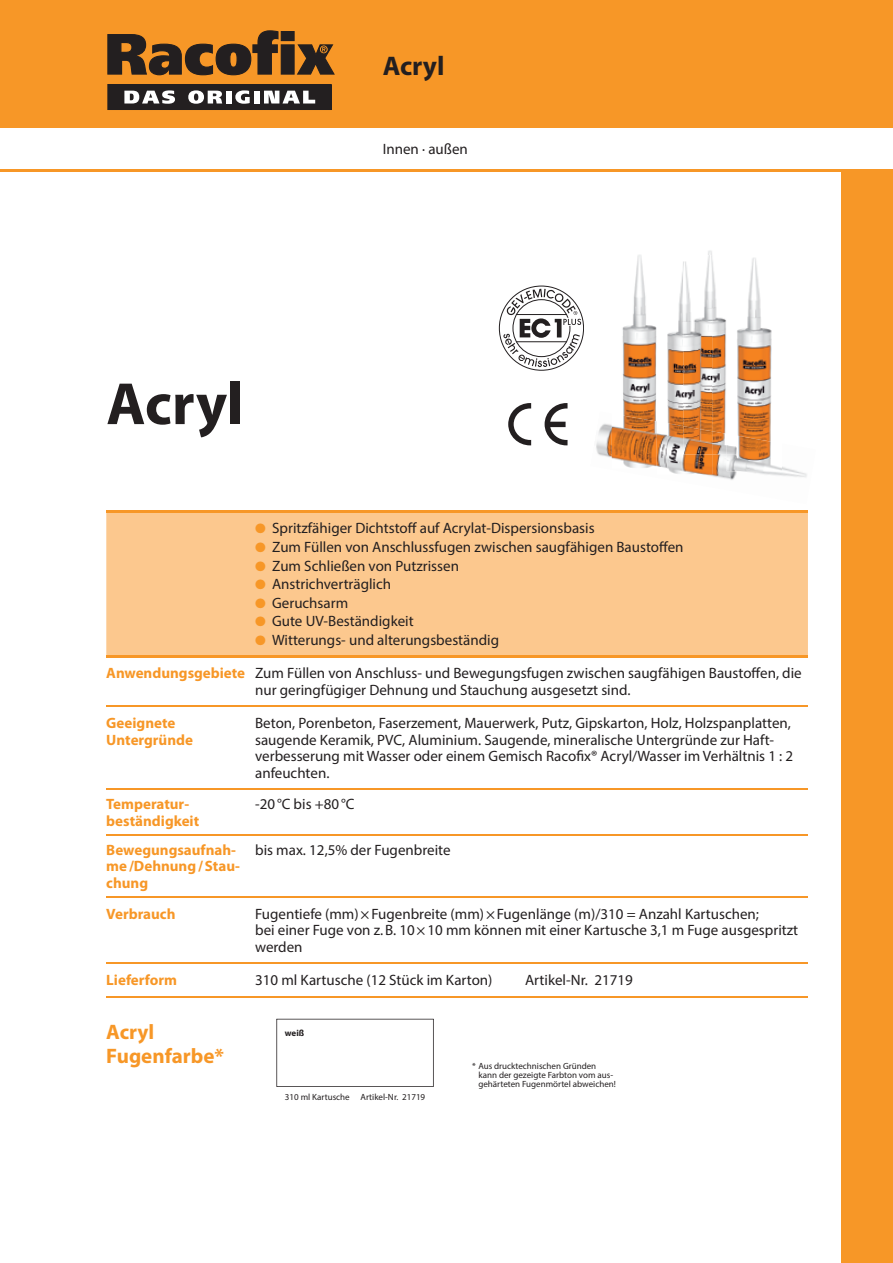
<style>
.page{position:relative;width:893px;height:1263px;background:#fff}
.page>*{position:absolute;margin:0;border:0;box-sizing:border-box;transform-origin:0 0}
.t1{font:700 60px "Myriad Pro";color:#231f20}
.t2{font:700 27px "Myriad Pro";color:#231f20}
.t3{font:700 21px "Myriad Pro";color:#f79727}
.t4{font:15px/16.5px "Myriad Pro";color:#231f20}
.t5{font:700 15px/16.5px "Myriad Pro";color:#f79727}
.t6{font:9px/9px "Myriad Pro";color:#231f20}
.t7{font:700 9px "Myriad Pro";color:#231f20}
.s1{color:#f79727}
.s2{font-weight:700;color:#f79727}
</style>
<div class="page">
<div style="left:0;top:0;width:893px;height:128px;background:#f79727"></div>
<svg style="left:107px;top:84px;width:225px;height:26px;background:#575455"></svg>
<svg style="left:107px;top:30px;width:228px;height:45px"></svg>
<div style="left:842px;top:170px;width:51px;height:1093px;background:#f79727"></div>
<hr style="left:0;top:169px;width:893px;height:2px;background:#f79727">
<div style="left:106px;top:512px;width:702px;height:143px;background:#fcc88e"></div>
<hr style="left:106px;top:706px;width:149px;height:1px;background:#f79727">
<hr style="left:255px;top:706px;width:553px;height:1px;background:#f79727">
<hr style="left:106px;top:788px;width:149px;height:2px;background:#f79727">
<hr style="left:255px;top:788px;width:553px;height:2px;background:#f79727">
<hr style="left:106px;top:834px;width:149px;height:2px;background:#f79727">
<hr style="left:255px;top:834px;width:553px;height:2px;background:#f79727">
<hr style="left:106px;top:896px;width:149px;height:2px;background:#f79727">
<hr style="left:255px;top:896px;width:553px;height:2px;background:#f79727">
<hr style="left:106px;top:963px;width:149px;height:1px;background:#f79727">
<hr style="left:255px;top:963px;width:553px;height:1px;background:#f79727">
<hr style="left:106px;top:510px;width:149px;height:2px;background:#f79727">
<hr style="left:255px;top:510px;width:553px;height:2px;background:#f79727">
<hr style="left:106px;top:655px;width:149px;height:3px;background:#f79727">
<hr style="left:255px;top:655px;width:553px;height:3px;background:#f79727">
<hr style="left:106px;top:996px;width:149px;height:1px;background:#f79727">
<hr style="left:255px;top:996px;width:553px;height:1px;background:#f79727">
<img style="left:622px;top:255px;width:35px;height:156px">
<img style="left:708px;top:250px;width:18px;height:161px">
<img style="left:737px;top:258px;width:35px;height:153px">
<img style="left:667px;top:271px;width:16px;height:140px">
<img style="left:683px;top:255px;width:29px;height:156px">
<img style="left:596px;top:411px;width:211px;height:69px">
<img style="left:612px;top:414px;width:45px;height:54px">
<img style="left:712px;top:431px;width:15px;height:23px">
<img style="left:727px;top:435px;width:55px;height:36px">
<img style="left:657px;top:423px;width:55px;height:52px">
<img style="left:657px;top:421px;width:10px;height:47px">
<img style="left:683px;top:426px;width:29px;height:28px">
<svg style="left:276px;top:1019px;width:158px;height:68px"></svg>
<svg style="left:499px;top:286px;width:85px;height:84px"></svg>
<svg style="left:503px;top:289px;width:78px;height:78px"></svg>
<svg style="left:508px;top:403px;width:23px;height:42px"></svg>
<svg style="left:545px;top:403px;width:22px;height:42px"></svg>
<h2 class="t2" style="left:383px;top:48px;width:63px">Acryl</h2>
<h1 class="t1" style="left:106px;top:365px;width:139px">Acryl</h1>
<p class="t4" style="left:383px;top:140px;width:87px">Innen · außen</p>
<p class="t4" style="left:255px;top:520px;width:341px"><span class="s1">●</span> Spritzfähiger Dichtstoff auf Acrylat-Dispersionsbasis</p>
<p class="t4" style="left:255px;top:538px;width:430px"><span class="s1">●</span> Zum Füllen von Anschlussfugen zwischen saugfähigen Baustoffen</p>
<p class="t4" style="left:255px;top:557px;width:205px"><span class="s1">●</span> Zum Schließen von Putzrissen</p>
<p class="t4" style="left:255px;top:576px;width:138px"><span class="s1">●</span> Anstrichverträglich</p>
<p class="t4" style="left:255px;top:594px;width:95px"><span class="s1">●</span> Geruchsarm</p>
<p class="t4" style="left:255px;top:613px;width:160px"><span class="s1">●</span> Gute UV-Beständigkeit</p>
<p class="t4" style="left:255px;top:631px;width:246px"><span class="s1">●</span> Witterungs- und alterungsbeständig</p>
<p class="t4" style="left:255px;top:665px;width:548px;text-indent:-149px"><span class="s2">Anwendungsgebiete</span> Zum Füllen von Anschluss- und Bewegungsfugen zwischen saugfähigen Baustoffen, die nur geringfügiger Dehnung und Stauchung ausgesetzt sind.</p>
<p class="t5" style="left:106px;top:714px;width:88px">Geeignete<br>Untergründe</p>
<p class="t4" style="left:255px;top:715px;width:540px">Beton, Porenbeton, Faserzement, Mauerwerk, Putz, Gipskarton, Holz, Holzspanplatten, saugende Keramik, PVC, Aluminium. Saugende, mineralische Untergründe zur Haft&shy;verbesserung mit Wasser oder einem Gemisch Racofix® Acryl/Wasser im Verhältnis 1 : 2 anfeuchten.</p>
<p class="t5" style="left:106px;top:795px;width:94px">Temperatur - beständigkeit</p>
<p class="t4" style="left:255px;top:795px;width:101px">-20 °C bis +80 °C</p>
<p class="t5" style="left:106px;top:841px;width:135px">Bewegungsaufnah&shy;me /Dehnung / Stau&shy;chung</p>
<p class="t4" style="left:255px;top:841px;width:197px">bis max. 12,5% der Fugenbreite</p>
<p class="t5" style="left:106px;top:905px;width:71px">Verbrauch</p>
<p class="t4" style="left:255px;top:905px;width:545px">Fugentiefe (mm) × Fugenbreite (mm) × Fugenlänge (m)/310 = Anzahl Kartuschen;<br>bei einer Fuge von z. B. 10 × 10 mm können mit einer Kartusche 3,1 m Fuge ausgespritzt werden</p>
<p class="t5" style="left:106px;top:971px;width:72px">Lieferform</p>
<p class="t4" style="left:255px;top:972px;width:239px">310 ml Kartusche (12 Stück im Karton)</p>
<p class="t4" style="left:525px;top:972px;width:109px">Artikel-Nr. 21719</p>
<h3 class="t3" style="left:106px;top:1018px;width:50px">Acryl</h3>
<p class="t7" style="left:285px;top:1027px;width:21px">weiß</p>
<h3 class="t3" style="left:106px;top:1042px;width:119px">Fugenfarbe*</h3>
<p class="t6" style="left:285px;top:1092px;width:142px">310 ml Kartusche Artikel-Nr. 21719</p>
<p class="t6" style="left:478px;top:1061px;width:139px;text-indent:-6px">* Aus drucktechnischen Gründen kann der ge zeigte Farbton vom aus&shy;gehärteten Fugen mörtel abweichen!</p>
</div>
